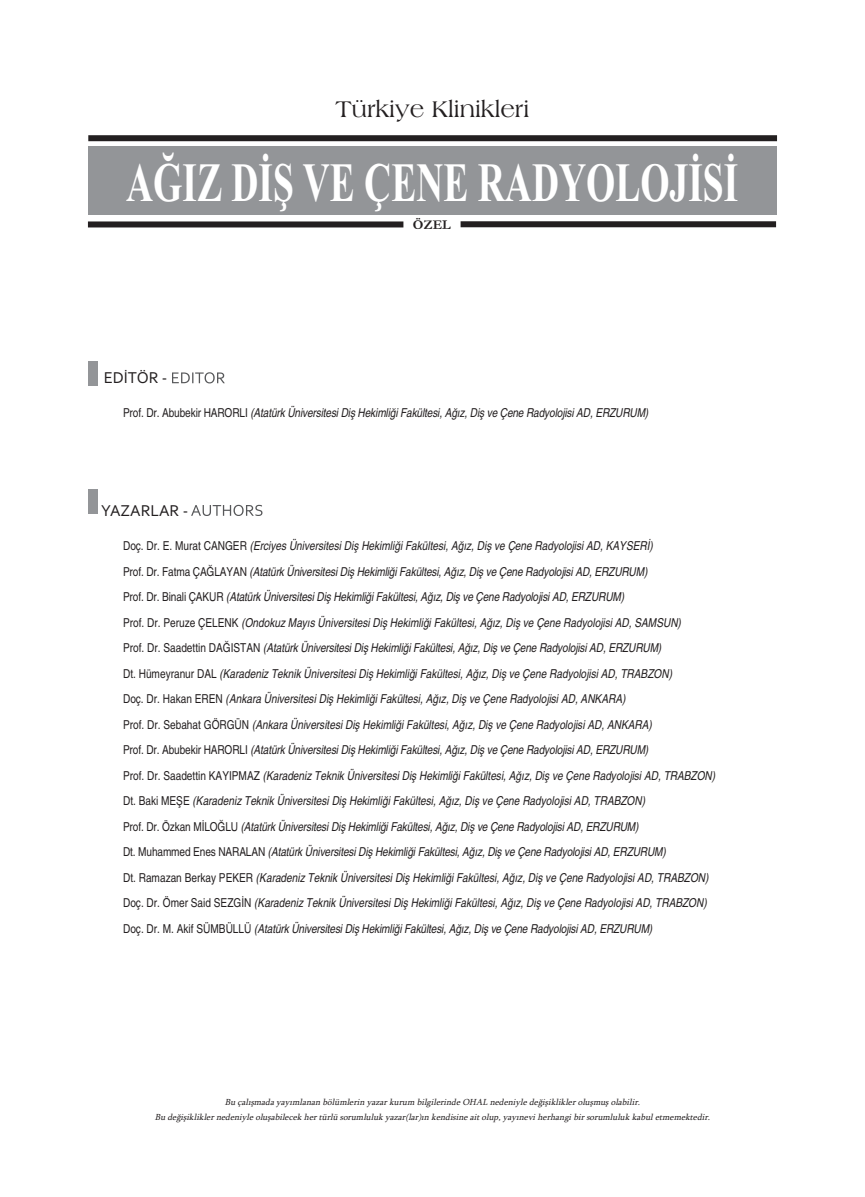
<style>
.page{position:relative;width:865px;height:1197px;background:#fff}
.page>*{position:absolute;margin:0;border:0;box-sizing:border-box;transform-origin:0 0}
.t1{font:700 55.35px "Times New Roman";color:#fff;scale:.68 1}
.t2{font:24px "Americana BT Roman";color:#231f20}
.t3{font:16.5px "Corbel";color:#231f20}
.t4{font:700 13.5px "Garamond";color:#231f20}
.t5{font:italic condensed 12.3px/25.5px "Helvetica";color:#231f20}
.t6{font:italic 9px/15px "Sylfaen";color:#231f20;text-align:center}
.s1{font-style:normal}
</style>
<div class="page">
<div style="left:88px;top:147px;width:688px;height:68px;background:#939598"></div>
<div style="left:88px;top:135px;width:689px;height:6px;background:#231f20"></div>
<div style="left:88px;top:221px;width:315px;height:6px;background:#231f20"></div>
<div style="left:460px;top:221px;width:316px;height:6px;background:#231f20"></div>
<div style="left:88px;top:361px;width:9px;height:25px;background:#939598"></div>
<svg style="left:172px;top:372px;width:52px;height:11px"></svg>
<div style="left:88px;top:489px;width:9px;height:25px;background:#939598"></div>
<svg style="left:191px;top:505px;width:71px;height:11px"></svg>
<h2 class="t2" style="left:335px;top:94px;width:195px">Türkiye Klinikleri</h2>
<h1 class="t1" style="left:126px;top:149px;width:901px">AĞIZ DİŞ VE ÇENE RADYOLOJİSİ</h1>
<p class="t4" style="left:413px;top:216px;width:39px">ÖZEL</p>
<h3 class="t3" style="left:104px;top:368px;width:65px">EDİTÖR -</h3>
<p class="t5" style="left:123px;top:399px;width:527px"><span class="s1">Prof. Dr. Abubekir HARORLI</span> (Atatürk Üniversitesi Diş Hekimliği Fakültesi, Ağız, Diş ve Çene Radyolojisi AD, ERZURUM)</p>
<h3 class="t3" style="left:101px;top:500px;width:88px">YAZARLAR -</h3>
<p class="t5" style="left:123px;top:533px;width:593px"><span class="s1">Doç. Dr. E. Murat CANGER</span> (Erciyes Üniversitesi Diş Hekimliği Fakültesi, Ağız, Diş ve Çene Radyolojisi AD, KAYSERİ)<br><span class="s1">Prof. Dr. Fatma ÇAĞLAYAN</span> (Atatürk Üniversitesi Diş Hekimliği Fakültesi, Ağız, Diş ve Çene Radyolojisi AD, ERZURUM)<br><span class="s1">Prof. Dr. Binali ÇAKUR</span> (Atatürk Üniversitesi Diş Hekimliği Fakültesi, Ağız, Diş ve Çene Radyolojisi AD, ERZURUM)<br><span class="s1">Prof. Dr. Peruze ÇELENK</span> (Ondokuz Mayıs Üniversitesi Diş Hekimliği Fakültesi, Ağız, Diş ve Çene Radyolojisi AD, SAMSUN)<br><span class="s1">Prof. Dr. Saadettin DAĞISTAN</span> (Atatürk Üniversitesi Diş Hekimliği Fakültesi, Ağız, Diş ve Çene Radyolojisi AD, ERZURUM)<br><span class="s1">Dt. Hümeyranur DAL</span> (Karadeniz Teknik Üniversitesi Diş Hekimliği Fakültesi, Ağız, Diş ve Çene Radyolojisi AD, TRABZON)<br><span class="s1">Doç. Dr. Hakan EREN</span> (Ankara Üniversitesi Diş Hekimliği Fakültesi, Ağız, Diş ve Çene Radyolojisi AD, ANKARA)<br><span class="s1">Prof. Dr. Sebahat GÖRGÜN</span> (Ankara Üniversitesi Diş Hekimliği Fakültesi, Ağız, Diş ve Çene Radyolojisi AD, ANKARA)<br><span class="s1">Prof. Dr. Abubekir HARORLI</span> (Atatürk Üniversitesi Diş Hekimliği Fakültesi, Ağız, Diş ve Çene Radyolojisi AD, ERZURUM)<br><span class="s1">Prof. Dr. Saadettin KAYIPMAZ</span> (Karadeniz Teknik Üniversitesi Diş Hekimliği Fakültesi, Ağız, Diş ve Çene Radyolojisi AD, TRABZON)<br><span class="s1">Dt. Baki MEŞE</span> (Karadeniz Teknik Üniversitesi Diş Hekimliği Fakültesi, Ağız, Diş ve Çene Radyolojisi AD, TRABZON)<br><span class="s1">Prof. Dr. Özkan MİLOĞLU</span> (Atatürk Üniversitesi Diş Hekimliği Fakültesi, Ağız, Diş ve Çene Radyolojisi AD, ERZURUM)<br><span class="s1">Dt. Muhammed Enes NARALAN</span> (Atatürk Üniversitesi Diş Hekimliği Fakültesi, Ağız, Diş ve Çene Radyolojisi AD, ERZURUM)<br><span class="s1">Dt. Ramazan Berkay PEKER</span> (Karadeniz Teknik Üniversitesi Diş Hekimliği Fakültesi, Ağız, Diş ve Çene Radyolojisi AD, TRABZON)<br><span class="s1">Doç. Dr. Ömer Said SEZGİN</span> (Karadeniz Teknik Üniversitesi Diş Hekimliği Fakültesi, Ağız, Diş ve Çene Radyolojisi AD, TRABZON)<br><span class="s1">Doç. Dr. M. Akif SÜMBÜLLÜ</span> (Atatürk Üniversitesi Diş Hekimliği Fakültesi, Ağız, Diş ve Çene Radyolojisi AD, ERZURUM)</p>
<p class="t6" style="left:155px;top:1094px;width:559px">Bu çalışmada yayımlanan bölümlerin yazar kurum bilgilerinde OHAL nedeniyle değişiklikler oluşmuş olabilir.<br>Bu değişiklikler nedeniyle oluşabilecek her türlü sorumluluk yazar(lar)ın kendisine ait olup, yayınevi herhangi bir sorumluluk kabul etmemektedir.</p>
</div>
